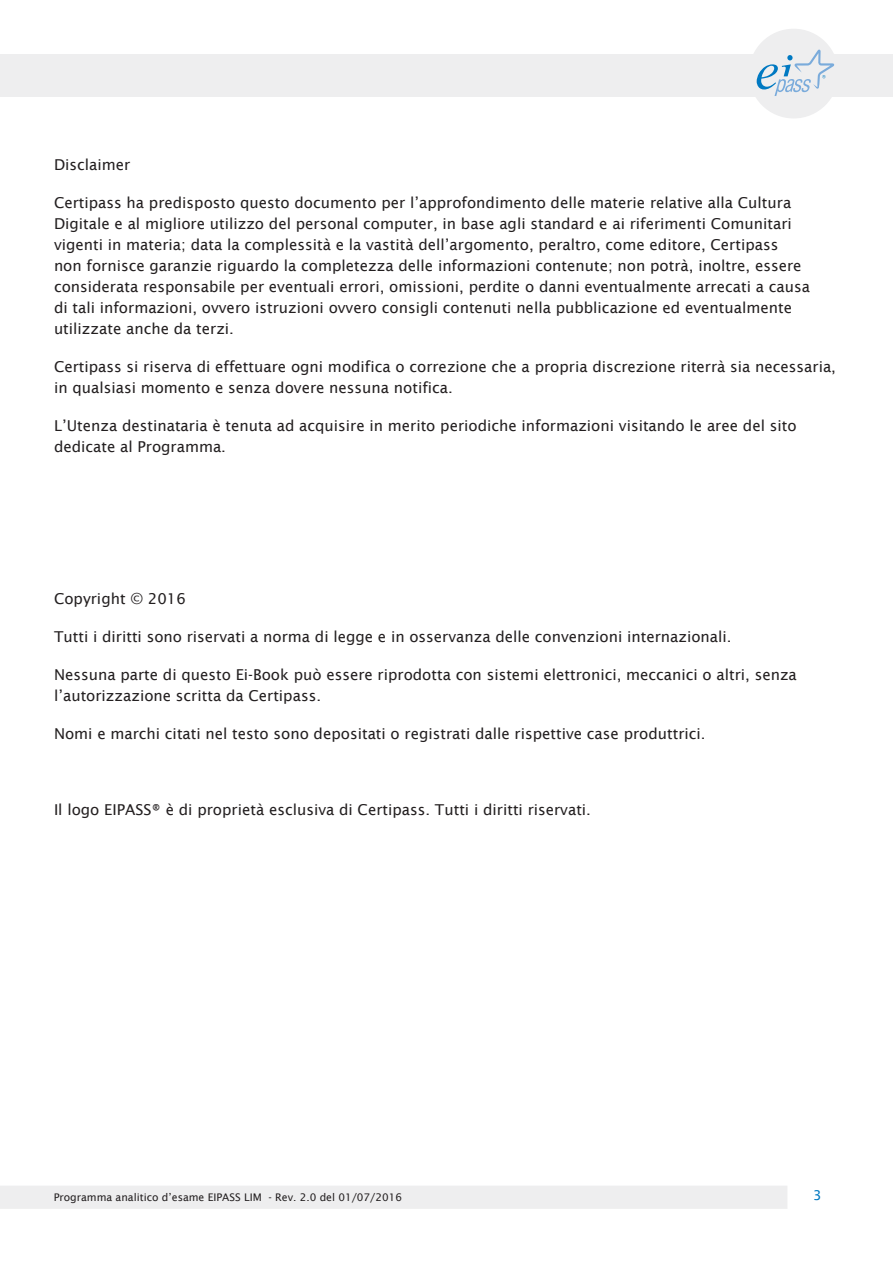
<style>
.page{position:relative;width:893px;height:1263px;background:#fff}
.page>*{position:absolute;margin:0;border:0;box-sizing:border-box;transform-origin:0 0}
.t1{font:15px/21px "Lucida Sans";color:#231f20}
.t2{font:13.5px "Lucida Sans";color:#0078c0}
.t3{font:10.5px "Lucida Sans";color:#231f20}
</style>
<div class="page">
<div style="left:0;top:54px;width:893px;height:43px;background:#eeeeef"></div>
<div style="left:0;top:1185px;width:787px;height:24px;background:#eeeeef"></div>
<div style="left:749px;top:29px;width:89px;height:89px;background:#eeeeef;border-radius:50%"></div>
<svg style="left:757px;top:49px;width:77px;height:47px"></svg>
<p class="t1" style="left:54px;top:154px;width:78px">Disclaimer</p>
<p class="t1" style="left:54px;top:192px;width:757px">Certipass ha predisposto questo documento per l’approfondimento delle materie relative alla Cultura Digitale e al migliore utilizzo del personal computer, in base agli standard e ai riferimenti Comunitari vigenti in materia; data la complessità e la vastità dell’argomento, peraltro, come editore, Certipass<br>non fornisce garanzie riguardo la completezza delle informazioni contenute; non potrà, inoltre, essere considerata responsabile per eventuali errori, omissioni, perdite o danni eventualmente arrecati a causa di tali informazioni, ovvero istruzioni ovvero consigli contenuti nella pubblicazione ed eventualmente utilizzate anche da terzi.</p>
<p class="t1" style="left:54px;top:356px;width:783px">Certipass si riserva di effettuare ogni modifica o correzione che a propria discrezione riterrà sia necessaria, in qualsiasi momento e senza dovere nessuna notifica.</p>
<p class="t1" style="left:54px;top:415px;width:744px">L’Utenza destinataria è tenuta ad acquisire in merito periodiche informazioni visitando le aree del sito dedicate al Programma.</p>
<p class="t1" style="left:54px;top:588px;width:133px">Copyright © 2016</p>
<p class="t1" style="left:54px;top:626px;width:679px">Tutti i diritti sono riservati a norma di legge e in osservanza delle convenzioni internazionali.</p>
<p class="t1" style="left:54px;top:664px;width:744px">Nessuna parte di questo Ei-Book può essere riprodotta con sistemi elettronici, meccanici o altri, senza l’autorizzazione scritta da Certipass.</p>
<p class="t1" style="left:54px;top:723px;width:653px">Nomi e marchi citati nel testo sono depositati o registrati dalle rispettive case produttrici.</p>
<p class="t1" style="left:54px;top:799px;width:538px">Il logo EIPASS® è di proprietà esclusiva di Certipass. Tutti i diritti riservati.</p>
<p class="t3" style="left:54px;top:1191px;width:350px">Programma analitico d’esame EIPASS LIM - Rev. 2.0 del 01/07/2016</p>
<p class="t2" style="left:813px;top:1187px;width:10px">3</p>
</div>
